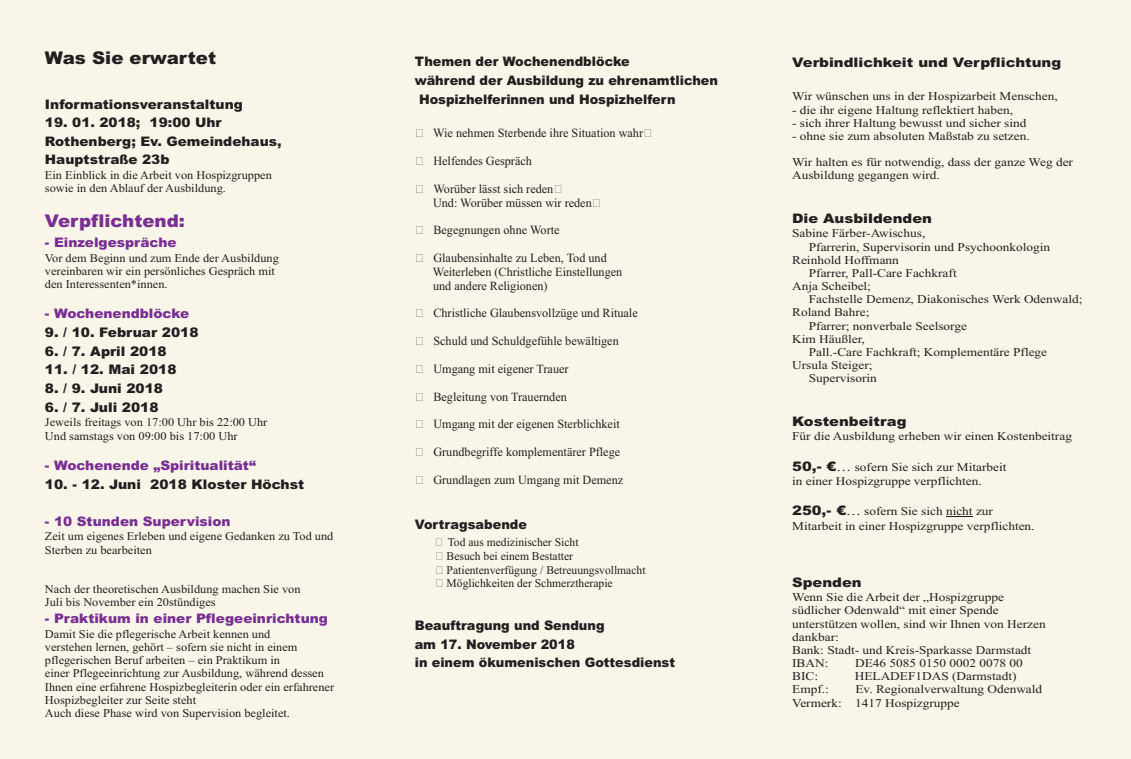
<style>
.page{position:relative;width:1131px;height:759px;background:#fff}
.page>*{position:absolute;margin:0;border:0;box-sizing:border-box;transform-origin:0 0}
.t1{font:900 17.5px "Arial";color:#231f20;scale:1.04 1}
.t2{font:900 17.5px "Arial";color:#792e92;scale:1.04 1}
.t3{font:900 13.25px "Arial";color:#231f20;scale:1.04 1}
.t4{font:900 13.12px/18.5px "Arial";color:#231f20}
.t5{font:900 13.12px "Arial";color:#792e92;scale:1.04 1}
.t6{font:900 13.12px/18.5px "Arial";color:#231f20;scale:1.04 1}
.t7{font:900 13.12px "Arial";color:#231f20;scale:1.12 1}
.t8{font:12.5px/13.9px "Times New Roman";color:#231f20}
.t9{font:11.88px/13.1px "Times New Roman";color:#231f20;scale:1.12 1}
.t10{font:11.88px/13.1px "Times New Roman";color:#231f20;scale:1.04 1}
.t11{font:11.88px/14.4px "Times New Roman";color:#231f20}
.s1{font-family:"Arial";font-weight:900}
.s2{font-family:"Arial"}
.s3{font-family:"Arial";font-weight:900;font-size:13.12px}
.s4{font-size:13.12px}
</style>
<div class="page">
<div style="left:0;top:0;width:1130px;height:758px;background:#f9f6e9"></div>
<svg style="left:945px;top:516px;width:27px;height:1px"></svg>
<h1 class="t1" style="left:45px;top:52px;width:166px">Was Sie erwartet</h1>
<p class="t6" style="left:45px;top:96px;width:192px">Informationsveranstaltung</p>
<p class="t6" style="left:45px;top:115px;width:229px">19. 01. 2018; 19:00 Uhr<br>Rothenberg; Ev. Gemeindehaus,<br>Hauptstraße 23b</p>
<p class="t10" style="left:45px;top:170px;width:220px">Ein Einblick in die Arbeit von Hospizgruppen sowie in den Ablauf der Ausbildung.</p>
<h1 class="t2" style="left:45px;top:215px;width:136px">Verpflichtend:</h1>
<p class="t5" style="left:45px;top:238px;width:128px">- Einzelgespräche</p>
<p class="t10" style="left:45px;top:252px;width:226px">Vor dem Beginn und zum Ende der Ausbildung vereinbaren wir ein persönliches Gespräch mit den Interessenten*innen.</p>
<p class="t3" style="left:45px;top:327px;width:149px">9. / 10. Februar 2018</p>
<p class="t3" style="left:45px;top:346px;width:119px">6. / 7. April 2018</p>
<p class="t3" style="left:45px;top:365px;width:128px">11. / 12. Mai 2018</p>
<p class="t3" style="left:45px;top:383px;width:115px">8. / 9. Juni 2018</p>
<p class="t3" style="left:45px;top:402px;width:111px">6. / 7. Juli 2018</p>
<p class="t10" style="left:45px;top:417px;width:215px">Jeweils freitags von 17:00 Uhr bis 22:00 Uhr<br>Und samstags von 09:00 bis 17:00 Uhr</p>
<p class="t5" style="left:45px;top:309px;width:140px">- Wochenendblöcke</p>
<p class="t5" style="left:45px;top:460px;width:204px">- Wochenende „Spiritualität“</p>
<p class="t3" style="left:45px;top:479px;width:251px">10. - 12. Juni 2018 Kloster Höchst</p>
<p class="t5" style="left:45px;top:516px;width:180px">- 10 Stunden Supervision</p>
<p class="t10" style="left:45px;top:530px;width:279px">Zeit um eigenes Erleben und eigene Gedanken zu Tod und<br>Sterben zu bearbeiten</p>
<p class="t10" style="left:45px;top:583px;width:247px">Nach der theoretischen Ausbildung machen Sie von<br>Juli bis November ein 20stündiges</p>
<p class="t5" style="left:45px;top:613px;width:273px">- Praktikum in einer Pflegeeinrichtung</p>
<p class="t10" style="left:45px;top:628px;width:279px">Damit Sie die pflegerische Arbeit kennen und<br>verstehen lernen, gehört – sofern sie nicht in einem pflegerischen Beruf arbeiten – ein Praktikum in<br>einer Pflegeeinrichtung zur Ausbildung, während dessen Ihnen eine erfahrene Hospizbegleiterin oder ein erfahrener Hospizbegleiter zur Seite steht</p>
<p class="t10" style="left:45px;top:707px;width:237px">Auch diese Phase wird von Supervision begleitet.</p>
<p class="t4" style="left:414px;top:54px;width:216px">Themen der Wochenendblöcke</p>
<p class="t4" style="left:414px;top:72px;width:305px">während der Ausbildung zu ehrenamtlichen</p>
<p class="t4" style="left:419px;top:91px;width:258px">Hospizhelferinnen und Hospizhelfern</p>
<p class="t8" style="left:414px;top:127px;width:235px">? Wie nehmen Sterbende ihre Situation wahr?</p>
<p class="t8" style="left:414px;top:155px;width:119px">? Helfendes Gespräch</p>
<p class="t8" style="left:433px;top:183px;width:166px;text-indent:-18px">? Worüber lässt sich reden?<br>Und: Worüber müssen wir reden?</p>
<p class="t8" style="left:414px;top:224px;width:146px">? Begegnungen ohne Worte</p>
<p class="t8" style="left:433px;top:252px;width:191px;text-indent:-18px">? Glaubensinhalte zu Leben, Tod und<br>Weiterleben (Christliche Einstellungen und andere Religionen)</p>
<p class="t8" style="left:414px;top:307px;width:224px">? Christliche Glaubensvollzüge und Rituale</p>
<p class="t8" style="left:414px;top:335px;width:205px">? Schuld und Schuldgefühle bewältigen</p>
<p class="t8" style="left:414px;top:363px;width:155px">? Umgang mit eigener Trauer</p>
<p class="t8" style="left:414px;top:390px;width:154px">? Begleitung von Trauernden</p>
<p class="t8" style="left:414px;top:418px;width:206px">? Umgang mit der eigenen Sterblichkeit</p>
<p class="t8" style="left:414px;top:446px;width:207px">? Grundbegriffe komplementärer Pflege</p>
<p class="t8" style="left:414px;top:473px;width:210px">? Grundlagen zum Umgang mit Demenz</p>
<p class="t4" style="left:414px;top:516px;width:114px">Vortragsabende</p>
<p class="t11" style="left:435px;top:535px;width:145px"><span class="s1">?</span> Tod aus medizinischer Sicht <span class="s2">?</span> Besuch bei einem Bestatter</p>
<p class="t11" style="left:435px;top:563px;width:212px;line-height:13.4px"><span class="s2">?</span> Patientenverfügung / Betreuungsvollmacht <span class="s2">?</span> Möglichkeiten der Schmerztherapie</p>
<p class="t4" style="left:414px;top:617px;width:262px">Beauftragung und Sendung<br>am 17. November 2018<br>in einem ökumenischen Gottesdienst</p>
<p class="t7" style="left:792px;top:58px;width:242px">Verbindlichkeit und Verpflichtung</p>
<p class="t9" style="left:792px;top:91px;width:238px">Wir wünschen uns in der Hospizarbeit Menschen,</p>
<p class="t9" style="left:792px;top:104px;width:199px">- die ihr eigene Haltung reflektiert haben,</p>
<p class="t9" style="left:792px;top:117px;width:211px">- sich ihrer Haltung bewusst und sicher sind</p>
<p class="t9" style="left:792px;top:130px;width:214px">- ohne sie zum absoluten Maßstab zu setzen.</p>
<p class="t9" style="left:792px;top:157px;width:252px">Wir halten es für notwendig, dass der ganze Weg der<br>Ausbildung gegangen wird.</p>
<p class="t7" style="left:792px;top:213px;width:126px">Die Ausbildenden</p>
<p class="t9" style="left:792px;top:228px;width:120px">Sabine Färber-Awischus,</p>
<p class="t9" style="left:808px;top:241px;width:217px">Pfarrerin, Supervisorin und Psychoonkologin</p>
<p class="t9" style="left:792px;top:254px;width:97px">Reinhold Hoffmann</p>
<p class="t9" style="left:808px;top:267px;width:133px">Pfarrer, Pall-Care Fachkraft</p>
<p class="t9" style="left:792px;top:280px;width:72px">Anja Scheibel;</p>
<p class="t9" style="left:808px;top:294px;width:246px">Fachstelle Demenz, Diakonisches Werk Odenwald;</p>
<p class="t9" style="left:792px;top:307px;width:71px">Roland Bahre;</p>
<p class="t9" style="left:808px;top:320px;width:143px">Pfarrer; nonverbale Seelsorge</p>
<p class="t9" style="left:792px;top:333px;width:66px">Kim Häußler,</p>
<p class="t9" style="left:808px;top:346px;width:214px">Pall.-Care Fachkraft; Komplementäre Pflege</p>
<p class="t9" style="left:792px;top:359px;width:73px">Ursula Steiger;</p>
<p class="t9" style="left:808px;top:373px;width:62px">Supervisorin</p>
<p class="t7" style="left:792px;top:416px;width:104px">Kostenbeitrag</p>
<p class="t9" style="left:792px;top:431px;width:251px">Für die Ausbildung erheben wir einen Kostenbeitrag</p>
<p class="t9" style="left:792px;top:460px;width:193px;line-height:14.6px"><span class="s3">50,- €</span><span class="s4">…</span> sofern Sie sich zur Mitarbeit in einer Hospizgruppe verpflichten.</p>
<p class="t9" style="left:792px;top:505px;width:218px;line-height:14.6px"><span class="s3">250,- €</span><span class="s4">…</span> sofern Sie sich nicht zur<br>Mitarbeit in einer Hospizgruppe verpflichten.</p>
<p class="t7" style="left:792px;top:577px;width:64px">Spenden</p>
<p class="t9" style="left:792px;top:591px;width:228px">Wenn Sie die Arbeit der „Hospizgruppe südlicher Odenwald“ mit einer Spende unterstützen wollen, sind wir Ihnen von Herzen dankbar:</p>
<p class="t9" style="left:792px;top:644px;width:215px">Bank: Stadt- und Kreis-Sparkasse Darmstadt<br>IBAN:</p>
<p class="t9" style="left:855px;top:657px;width:151px">DE46 5085 0150 0002 0078 00</p>
<p class="t9" style="left:792px;top:670px;width:25px">BIC:</p>
<p class="t9" style="left:854px;top:670px;width:146px">HELADEF1DAS (Darmstadt)</p>
<p class="t9" style="left:792px;top:683px;width:34px">Empf.:</p>
<p class="t9" style="left:792px;top:683px;width:225px;text-indent:63px">Ev. Regionalverwaltung Odenwald<br>Vermerk: 1417 Hospizgruppe</p>
</div>
